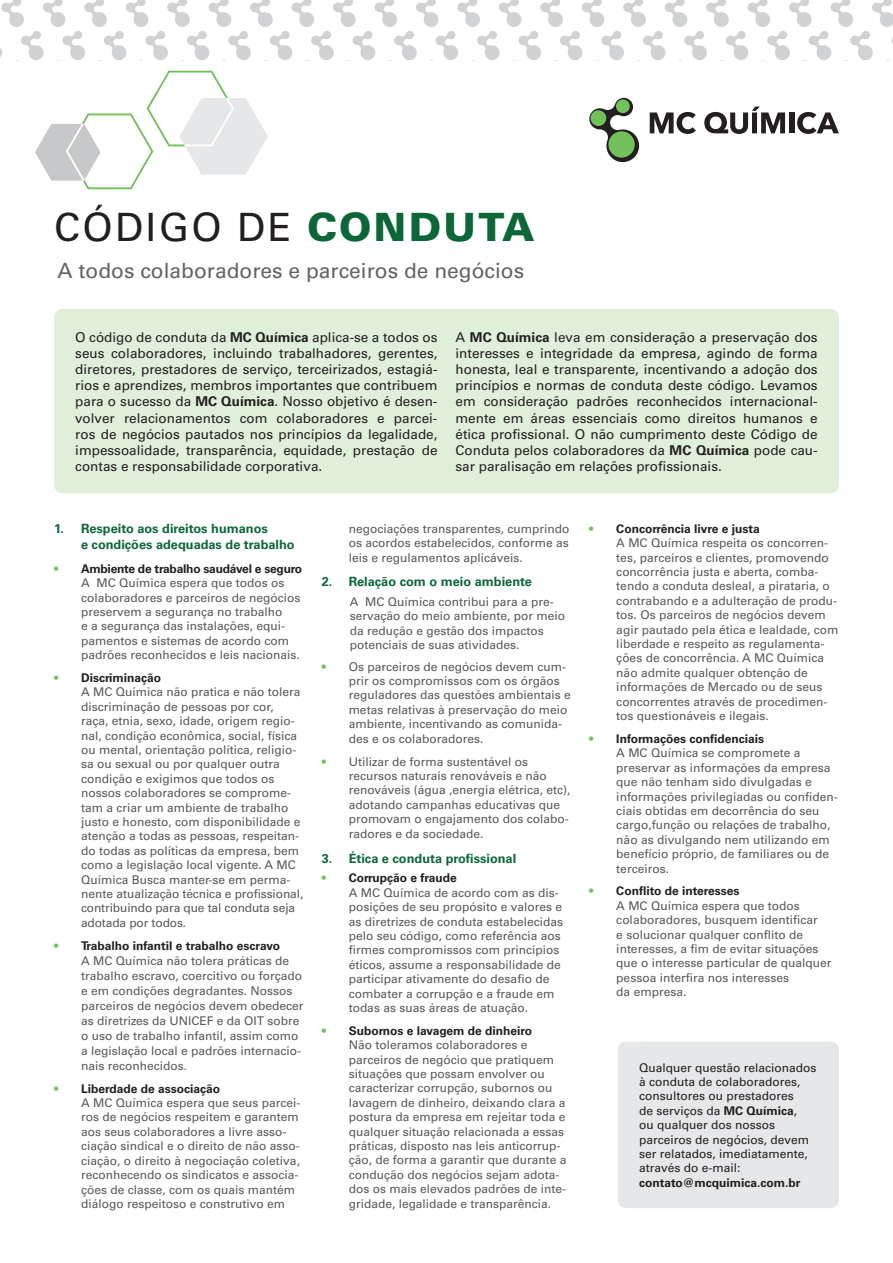
<style>
.page{position:relative;width:893px;height:1263px;background:#fff}
.page>*{position:absolute;margin:0;border:0;box-sizing:border-box;transform-origin:0 0}
.t1{font:39px "Univers LT Std";letter-spacing:.06em;color:#231f20}
.t2{font:21px "Univers LT Std";color:#636366}
.t3{font:13.5px/16.2px "Univers LT Std";color:#231f20;text-align:justify}
.t4{font:700 12.75px/15.3px "Univers LT Std";color:#0c6638}
.t5{font:12px/14.4px "Univers LT Std";color:#57585a}
.t6{font:12px/14.4px "Univers LT Std";color:#231f20}
.t7{font:700 12px "Univers LT Std";color:#231f20}
.s1{font-weight:900;color:#0c6638}
.s2{font-weight:700}
.s3{font-weight:700;color:#72c15c}
.s4{font-weight:700;color:#231f20}
</style>
<div class="page">
<svg style="left:35px;top:71px;width:233px;height:118px"></svg>
<svg style="left:0;top:0;width:893px;height:60px"></svg>
<svg style="left:650px;top:112px;width:46px;height:22px"></svg>
<svg style="left:704px;top:107px;width:81px;height:27px"></svg>
<div style="left:789px;top:112px;width:5px;height:21px;background:#231f20"></div>
<svg style="left:797px;top:112px;width:42px;height:22px"></svg>
<svg style="left:589px;top:98px;width:50px;height:64px"></svg>
<div style="left:608px;top:131px;width:27px;height:27px;background:#72c15c;border-radius:50%"></div>
<div style="left:616px;top:99px;width:14px;height:14px;background:#72c15c;border-radius:50%"></div>
<div style="left:590px;top:110px;width:16px;height:16px;background:#72c15c;border-radius:50%"></div>
<div style="left:54px;top:309px;width:785px;height:184px;background:#e0efda;border-radius:9px"></div>
<div style="left:618px;top:1042px;width:221px;height:166px;background:#e6e7e9;border-radius:9px"></div>
<h1 class="t1" style="left:54px;top:204px;width:482px">CÓDIGO DE <span class="s1">CONDUTA</span></h1>
<h2 class="t2" style="left:58px;top:259px;width:468px">A todos colaboradores e parceiros de negócios</h2>
<p class="t3" style="left:75px;top:329px;width:364px">O código de conduta da <span class="s2">MC Química</span> aplica-se a todos os seus colaboradores, incluindo trabalhadores, gerentes, diretores, prestadores de serviço, terceirizados, estagiá&shy;rios e aprendizes, membros importantes que contribuem para o sucesso da <span class="s2">MC Química</span>. Nosso objetivo é desen&shy;volver relacionamentos com colaboradores e parcei&shy;ros de negócios pautados nos princípios da legalidade, impessoalidade, transparência, equidade, prestação de contas e responsabilidade corporativa.</p>
<p class="t3" style="left:455px;top:329px;width:364px">A <span class="s2">MC Química</span> leva em consideração a preservação dos interesses e integridade da empresa, agindo de forma honesta, leal e transparente, incentivando a adoção dos princípios e normas de conduta deste código. Levamos em consideração padrões reconhecidos internacional&shy;mente em áreas essenciais como direitos humanos e ética profissional. O não cumprimento deste Código de Conduta pelos colaboradores da <span class="s2">MC Química</span> pode cau&shy;sar paralisação em relações profissionais.</p>
<p class="t4" style="left:81px;top:521px;width:215px;text-indent:-27px">1. Respeito aos direitos humanos<br>e condições adequadas de trabalho</p>
<p class="t5" style="left:81px;top:561px;width:223px;text-indent:-27px"><span class="s3">•</span> <span class="s4">Ambiente de trabalho saudável e seguro </span>A MC Química espera que todos os colaboradores e parceiros de negócios preservem a segurança no trabalho<br>e a segurança das instalações, equi&shy;pamentos e sistemas de acordo com padrões reconhecidos e leis nacionais.</p>
<p class="t5" style="left:81px;top:671px;width:224px;text-indent:-27px"><span class="s3">•</span> <span class="s4">Discriminação<br></span>A MC Química não pratica e não tolera discriminação de pessoas por cor, raça, etnia, sexo, idade, origem regio&shy;nal, condição econômica, social, física ou mental, orientação política, religio&shy;sa ou sexual ou por qualquer outra condição e exigimos que todos os nossos colaboradores se comprome&shy;tam a criar um ambiente de trabalho justo e honesto, com disponibilidade e atenção a todas as pessoas, respeitan&shy;do todas as políticas da empresa, bem como a legislação local vigente. A MC Química Busca manter-se em perma&shy;nente atualização técnica e profissional, contribuindo para que tal conduta seja adotada por todos.</p>
<p class="t5" style="left:81px;top:938px;width:224px;line-height:15px;text-indent:-27px"><span class="s3">•</span> <span class="s4">Trabalho infantil e trabalho escravo<br></span>A MC Química não tolera práticas de trabalho escravo, coercitivo ou forçado e em condições degradantes. Nossos parceiros de negócios devem obedecer as diretrizes da UNICEF e da OIT sobre o uso de trabalho infantil, assim como a legislação local e padrões internacio&shy;nais reconhecidos.</p>
<p class="t5" style="left:81px;top:1081px;width:221px;text-indent:-27px"><span class="s3">•</span> <span class="s4">Liberdade de associação<br></span>A MC Química espera que seus parcei&shy;ros de negócios respeitem e garantem aos seus colaboradores a livre asso&shy;ciação sindical e o direito de não asso&shy;ciação, o direito à negociação coletiva, reconhecendo os sindicatos e associa&shy;ções de classe, com os quais mantém diálogo respeitoso e construtivo em</p>
<p class="t5" style="left:349px;top:521px;width:222px;text-align:justify">negociações transparentes, cumprindo os acordos estabelecidos, conforme as leis e regulamentos aplicáveis.</p>
<p class="t4" style="left:322px;top:574px;width:212px">2. Relação com o meio ambiente</p>
<p class="t5" style="left:350px;top:595px;width:217px">A MC Química contribui para a pre&shy;servação do meio ambiente, por meio da redução e gestão dos impactos potenciais de suas atividades.</p>
<p class="t5" style="left:349px;top:659px;width:224px;text-indent:-27px"><span class="s3">•</span> Os parceiros de negócios devem cum&shy;prir os compromissos com os órgãos reguladores das questões ambientais e metas relativas à preservação do meio ambiente, incentivando as comunida&shy;des e os colaboradores.</p>
<p class="t5" style="left:349px;top:754px;width:223px;text-indent:-27px"><span class="s3">•</span> Utilizar de forma sustentável os recursos naturais renováveis e não renováveis (água ,energia elétrica, etc), adotando campanhas educativas que promovam o engajamento dos colabo&shy;radores e da sociedade.</p>
<p class="t4" style="left:322px;top:851px;width:196px">3. Ética e conduta profissional</p>
<p class="t5" style="left:349px;top:871px;width:216px;text-indent:-27px"><span class="s3">•</span> <span class="s4">Corrupção e fraude<br></span>A MC Química de acordo com as dis&shy;posições de seu propósito e valores e as diretrizes de conduta estabelecidas pelo seu código, como referência aos firmes compromissos com princípios éticos, assume a responsabilidade de participar ativamente do desafio de combater a corrupção e a fraude em todas as suas áreas de atuação.</p>
<p class="t5" style="left:349px;top:1023px;width:219px;text-indent:-27px"><span class="s3">•</span> <span class="s4">Subornos e lavagem de dinheiro<br></span>Não toleramos colaboradores e parceiros de negócio que pratiquem situações que possam envolver ou caracterizar corrupção, subornos ou lavagem de dinheiro, deixando clara a postura da empresa em rejeitar toda e qualquer situação relacionada a essas práticas, disposto nas leis anticorrup&shy;ção, de forma a garantir que durante a condução dos negócios sejam adota&shy;dos os mais elevados padrões de inte&shy;gridade, legalidade e transparência.</p>
<p class="t5" style="left:616px;top:521px;width:224px;text-indent:-27px"><span class="s3">•</span> <span class="s4">Concorrência livre e justa<br></span>A MC Química respeita os concorren&shy;tes, parceiros e clientes, promovendo concorrência justa e aberta, comba&shy;tendo a conduta desleal, a pirataria, o contrabando e a adulteração de produ&shy;tos. Os parceiros de negócios devem agir pautado pela ética e lealdade, com liberdade e respeito as regulamenta&shy;ções de concorrência. A MC Química não admite qualquer obtenção de informações de Mercado ou de seus concorrentes através de procedimen&shy;tos questionáveis e ilegais.</p>
<p class="t5" style="left:616px;top:731px;width:223px;text-indent:-27px"><span class="s3">•</span> <span class="s4">Informações confidenciais<br></span>A MC Química se compromete a preservar as informações da empresa que não tenham sido divulgadas e informações privilegiadas ou confiden&shy;ciais obtidas em decorrência do seu cargo,função ou relações de trabalho, não as divulgando nem utilizando em benefício próprio, de familiares ou de terceiros.</p>
<p class="t5" style="left:616px;top:884px;width:217px;text-indent:-27px"><span class="s3">•</span> <span class="s4">Conflito de interesses<br></span>A MC Química espera que todos colaboradores, busquem identificar<br>e solucionar qualquer conflito de interesses, a fim de evitar situações que o interesse particular de qualquer pessoa interfira nos interesses<br>da empresa.</p>
<p class="t6" style="left:639px;top:1060px;width:179px">Qualquer questão relacionados à conduta de colaboradores, consultores ou prestadores<br>de serviços da <span class="s2">MC Química</span>,<br>ou qualquer dos nossos parceiros de negócios, devem ser relatados, imediatamente, através do e-mail:</p>
<p class="t7" style="left:639px;top:1175px;width:163px">contato@mcquimica.com.br</p>
</div>
